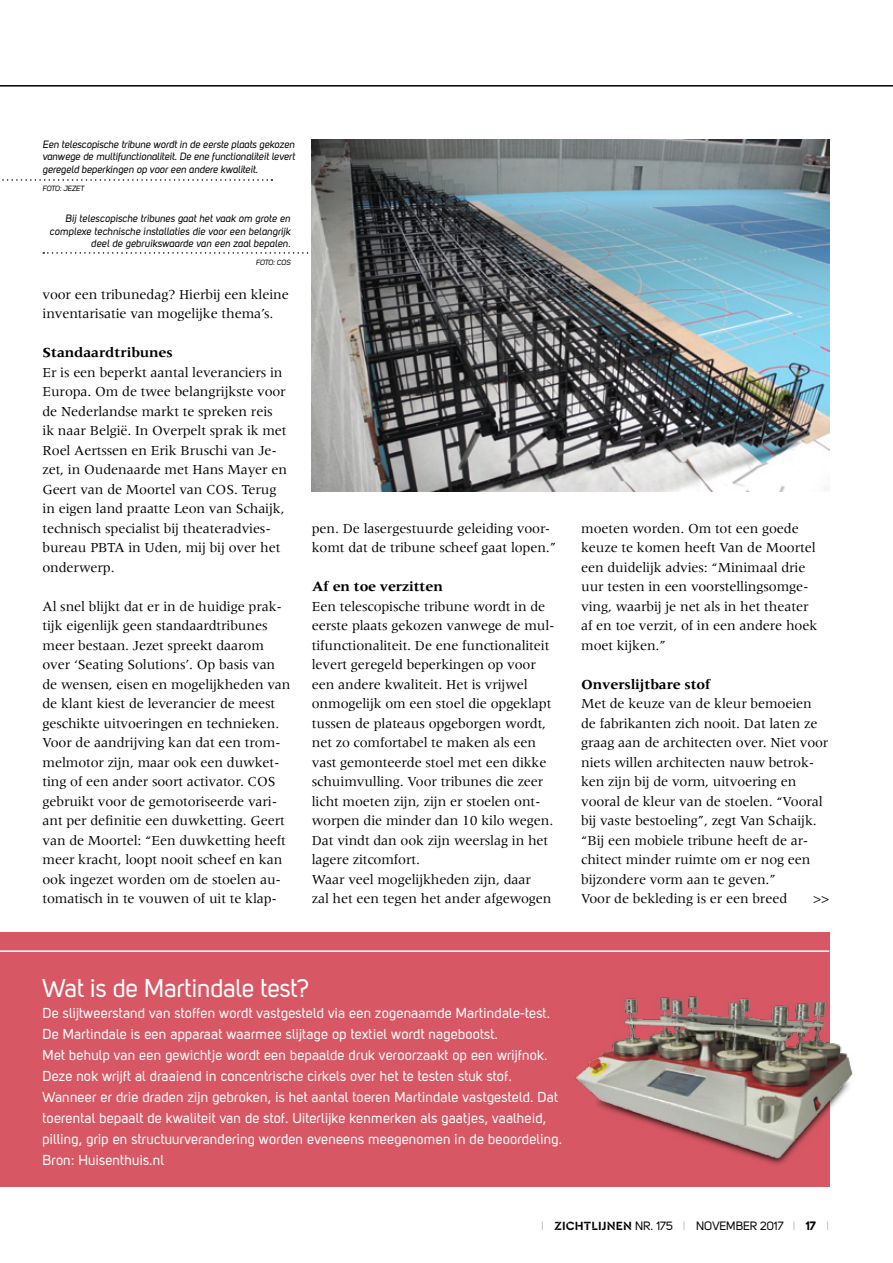
<style>
.page{position:relative;width:893px;height:1263px;background:#fff}
.page>*{position:absolute;margin:0;border:0;box-sizing:border-box;transform-origin:0 0}
.t1{font:25.5px "Uni Sans Regular";letter-spacing:-.01em;color:#fff}
.t2{font:14.25px/19.5px "Meridien";letter-spacing:-.01em;color:#000}
.t3{font:14.25px/21px "Uni Sans Regular";letter-spacing:.01em;color:#fff}
.t4{font:700 14.25px "Meridien";letter-spacing:-.01em;color:#000}
.t5{font:13.5px "Meridien";color:#000}
.t6{font:12px "Uni Sans Regular";letter-spacing:-.005em;color:#000}
.t7{font:10.5px/12.6px "Uni Sans Regular Italic";color:#000;text-align:justify}
.t8{font:7.5px "Uni Sans Regular Italic";letter-spacing:-.03em;color:#000}
.s1{font-family:"Uni Sans Light";color:#878787}
.s2{font-family:"Cera Stencil PRO";font-weight:700;font-size:12.45px}
.s3{font-family:"Uni Sans Bold"}
</style>
<div class="page">
<svg style="left:2px;top:179px;width:270px;height:2px"></svg>
<svg style="left:43px;top:252px;width:269px;height:2px"></svg>
<img style="left:312px;top:140px;width:517px;height:351px">
<hr style="left:0;top:85px;width:893px;height:2px;background:#000">
<div style="left:0;top:932px;width:829px;height:254px;background:#d75864"></div>
<hr style="left:0;top:950px;width:829px;height:2px;background:#fff">
<img style="left:575px;top:977px;width:278px;height:196px">
<p class="t7" style="left:43px;top:138px;width:254px">Een telescopische tribune wordt in de eerste plaats gekozen vanwege de multifunctionaliteit. De ene functionaliteit levert geregeld beperkingen op voor een andere kwaliteit.</p>
<p class="t8" style="left:43px;top:184px;width:43px">FOTO: JEZET</p>
<p class="t7" style="left:49px;top:212px;width:243px;text-align:right">Bij telescopische tribunes gaat het vaak om grote en complexe technische installaties die voor een belangrijk deel de gebruikswaarde van een zaal bepalen.</p>
<p class="t8" style="left:256px;top:258px;width:36px">FOTO: COS</p>
<p class="t2" style="left:43px;top:284px;width:248px">voor een tribunedag? Hierbij een kleine inventarisatie van mogelijke thema’s.</p>
<p class="t4" style="left:43px;top:345px;width:132px">Standaardtribunes</p>
<p class="t2" style="left:43px;top:362px;width:246px">Er is een beperkt aantal leveranciers in Europa. Om de twee belangrijkste voor de Nederlandse markt te spreken reis ik naar België. In Overpelt sprak ik met Roel Aertssen en Erik Bruschi van Je&shy;zet, in Oudenaarde met Hans Mayer en Geert van de Moortel van COS. Terug in eigen land praatte Leon van Schaijk, technisch specialist bij theateradvies&shy;bureau PBTA in Uden, mij bij over het onderwerp.</p>
<p class="t2" style="left:43px;top:596px;width:250px">Al snel blijkt dat er in de huidige prak&shy;tijk eigenlijk geen standaardtribunes meer bestaan. Jezet spreekt daarom over ‘Seating Solutions’. Op basis van de wensen, eisen en mogelijkheden van de klant kiest de leverancier de meest geschikte uitvoeringen en technieken.<br>Voor de aandrijving kan dat een trom&shy;melmotor zijn, maar ook een duwket&shy;ting of een ander soort activator. COS gebruikt voor de gemotoriseerde vari&shy;ant per definitie een duwketting. Geert van de Moortel: “Een duwketting heeft meer kracht, loopt nooit scheef en kan ook ingezet worden om de stoelen au&shy;tomatisch in te vouwen of uit te klap-</p>
<p class="t2" style="left:312px;top:518px;width:246px">pen. De lasergestuurde geleiding voor&shy;komt dat de tribune scheef gaat lopen.”</p>
<p class="t4" style="left:312px;top:578px;width:132px">Af en toe verzitten</p>
<p class="t2" style="left:312px;top:596px;width:244px">Een telescopische tribune wordt in de eerste plaats gekozen vanwege de mul&shy;tifunctionaliteit. De ene functionaliteit levert geregeld beperkingen op voor een andere kwaliteit. Het is vrijwel onmogelijk om een stoel die opgeklapt tussen de plateaus opgeborgen wordt, net zo comfortabel te maken als een vast gemonteerde stoel met een dikke schuimvulling. Voor tribunes die zeer licht moeten zijn, zijn er stoelen ont&shy;worpen die minder dan 10 kilo wegen.<br>Dat vindt dan ook zijn weerslag in het lagere zitcomfort.<br>Waar veel mogelijkheden zijn, daar<br>zal het een tegen het ander afgewogen</p>
<p class="t2" style="left:581px;top:518px;width:238px">moeten worden. Om tot een goede keuze te komen heeft Van de Moortel een duidelijk advies: “Minimaal drie uur testen in een voorstellingsomge&shy;ving, waarbij je net als in het theater af en toe verzit, of in een andere hoek moet kijken.”</p>
<p class="t4" style="left:581px;top:676px;width:131px">Onverslijtbare stof</p>
<p class="t2" style="left:581px;top:694px;width:249px">Met de keuze van de kleur bemoeien de fabrikanten zich nooit. Dat laten ze graag aan de architecten over. Niet voor niets willen architecten nauw betrok&shy;ken zijn bij de vorm, uitvoering en vooral de kleur van de stoelen. “Vooral bij vaste bestoeling”, zegt Van Schaijk. “Bij een mobiele tribune heeft de ar&shy;chitect minder ruimte om er nog een bijzondere vorm aan te geven.”<br>Voor de bekleding is er een breed</p>
<p class="t5" style="left:813px;top:892px;width:18px">&gt;&gt;</p>
<h1 class="t1" style="left:43px;top:973px;width:268px">Wat is de Martindale test?</h1>
<p class="t3" style="left:43px;top:1002px;width:521px">De slijtweerstand van stoffen wordt vastgesteld via een zogenaamde Martindale-test.<br>De Martindale is een apparaat waarmee slijtage op textiel wordt nagebootst.<br>Met behulp van een gewichtje wordt een bepaalde druk veroorzaakt op een wrijfnok.<br>Deze nok wrijft al draaiend in concentrische cirkels over het te testen stuk stof.<br>Wanneer er drie draden zijn gebroken, is het aantal toeren Martindale vastgesteld. Dat toerental bepaalt de kwaliteit van de stof. Uiterlijke kenmerken als gaatjes, vaalheid, pilling, grip en structuurverandering worden eveneens meegenomen in de beoordeling.<br>Bron: Huisenthuis.nl</p>
<p class="t6" style="left:541px;top:1219px;width:289px"><span class="s1">I</span> <span class="s2">ZICHTLIJNEN</span> NR. 175 <span class="s1">I</span> NOVEMBER 2017 <span class="s1">I</span> <span class="s3">17</span> <span class="s1">I</span></p>
</div>
